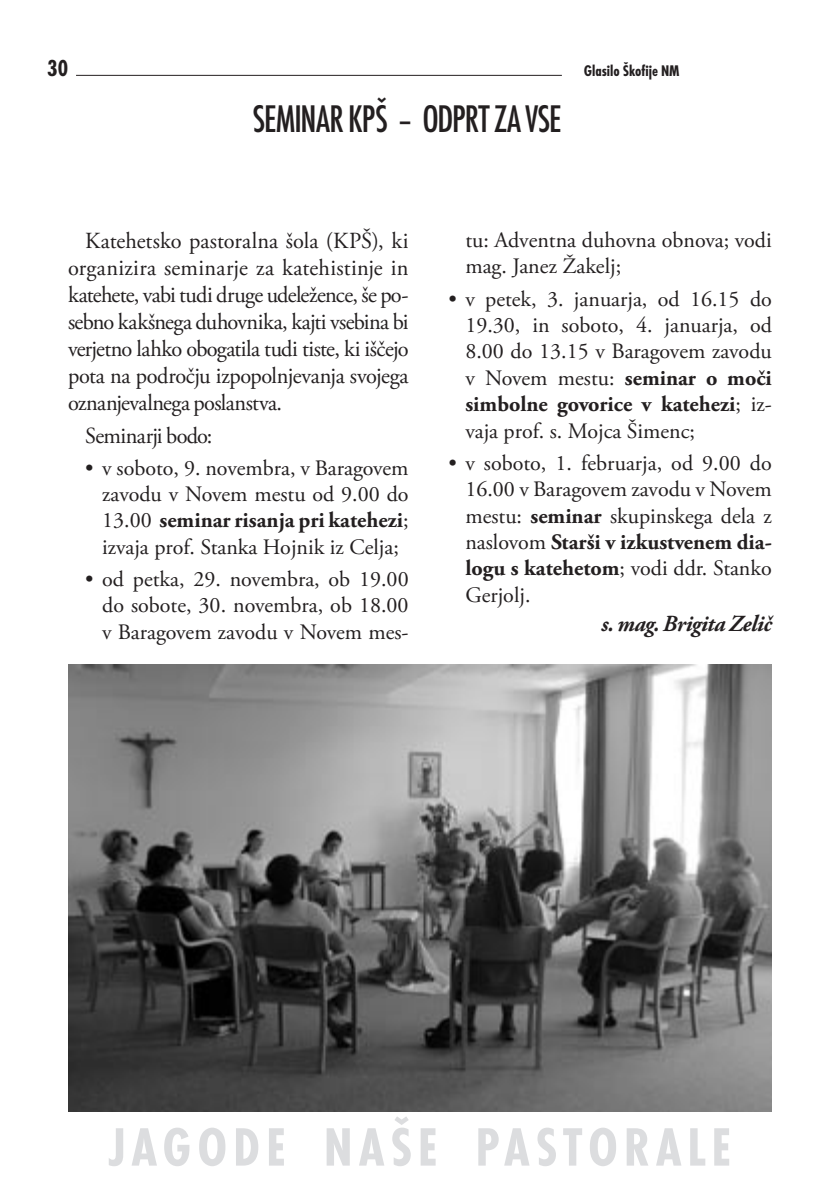
<style>
.page{position:relative;width:840px;height:1191px;background:#fff}
.page>*{position:absolute;margin:0;border:0;box-sizing:border-box;transform-origin:0 0}
.t1{font:700 condensed 56px "Futura TEE";letter-spacing:.1em;color:#dcdddf}
.t2{font:500 condensed 40px "Futura TEE";letter-spacing:-.02em;color:#231f20}
.t3{font:700 condensed 24px "Futura TEE";color:#231f20}
.t4{font:23px/27px "Adobe Garamond Pro";letter-spacing:-.03em;color:#231f20;text-align:justify}
.t5{font:italic 700 23px "Adobe Garamond Pro";letter-spacing:-.02em;color:#231f20}
.t6{font:22px/26.4px "Adobe Garamond Pro";color:#231f20;text-align:justify}
.t7{font:700 condensed 16px "Futura TEE";color:#231f20}
.s1{font-weight:700}
</style>
<div class="page">
<hr style="left:76px;top:75px;width:485px;height:1px;background:#231f20">
<img style="left:68px;top:665px;width:703px;height:446px">
<p class="t3" style="left:47px;top:54px;width:22px">30</p>
<p class="t7" style="left:583px;top:61px;width:97px">Glasilo Škofije NM</p>
<h2 class="t2" style="left:252px;top:97px;width:310px">SEMINAR KPŠ – ODPRT ZA VSE</h2>
<p class="t4" style="left:68px;top:228px;width:342px;text-indent:17px">Katehetsko pastoralna šola (KPŠ), ki organizira seminarje za katehistinje in katehete, vabi tudi druge udeležence, še po&shy;sebno kakšnega duhovnika, kajti vsebina bi verjetno lahko obogatila tudi tiste, ki iščejo pota na področju izpopolnjevanja svojega oznanjevalnega poslanstva.</p>
<p class="t4" style="left:85px;top:422px;width:129px">Seminarji bodo:</p>
<p class="t6" style="left:102px;top:455px;width:308px;text-indent:-17px">• v soboto, 9. novembra, v Baragovem zavodu v Novem mestu od 9.00 do 13.00 <span class="s1">seminar risanja pri katehezi</span>; izvaja prof. Stanka Hojnik iz Celja;</p>
<p class="t6" style="left:102px;top:566px;width:308px;text-indent:-17px">• od petka, 29. novembra, ob 19.00 do sobote, 30. novembra, ob 18.00 v Baragovem zavodu v Novem mes-</p>
<p class="t6" style="left:465px;top:228px;width:308px">tu: Adventna duhovna obnova; vodi mag. Janez Žakelj;</p>
<p class="t6" style="left:465px;top:286px;width:308px;text-indent:-17px">• v petek, 3. januarja, od 16.15 do 19.30, in soboto, 4. januarja, od 8.00 do 13.15 v Baragovem zavodu v Novem mestu: <span class="s1">seminar o moči simbolne govorice v katehezi</span>; iz&shy;vaja prof. s. Mojca Šimenc;</p>
<p class="t6" style="left:465px;top:450px;width:308px;text-indent:-17px">• v soboto, 1. februarja, od 9.00 do 16.00 v Baragovem zavodu v Novem mestu: <span class="s1">seminar</span> skupinskega dela z naslovom <span class="s1">Starši v izkustvenem dia&shy;logu s katehetom</span>; vodi ddr. Stanko Gerjolj.</p>
<p class="t5" style="left:601px;top:611px;width:172px">s. mag. Brigita Zelič</p>
<h1 class="t1" style="left:109px;top:1114px;width:623px">JAGODE NAŠE PASTORALE</h1>
</div>
